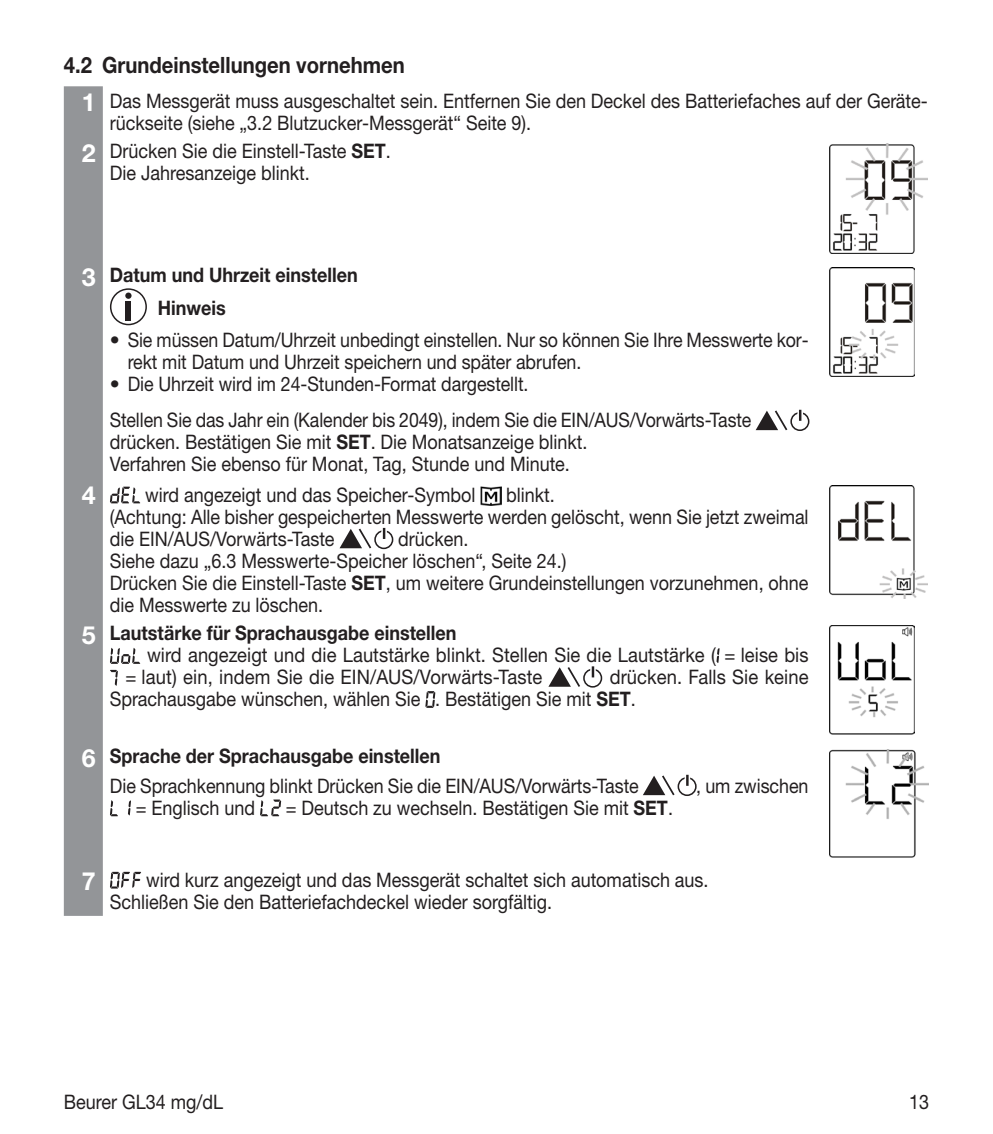
<style>
.page{position:relative;width:993px;height:1134px;background:#fff}
.page>*{position:absolute;margin:0;border:0;box-sizing:border-box;transform-origin:0 0}
.t1{font:700 25px "Helvetica Neue LTW1 G";color:#fff}
.t2{font:700 22.5px "Helvetica Neue LTW1 G";color:#231f20;scale:.9 1}
.t3{font:20px/22px "Helvetica Neue LTW1 G";color:#231f20;scale:.9 1}
.t4{font:20px/22px "Helvetica Neue LTW1 G";color:#231f20}
.t5{font:20px/22px "Helvetica Neue LTW1 G";color:#231f20;scale:.92 1}
.t6{font:20px/29px "Helvetica Neue LTW1 G";color:#231f20;scale:.89 1}
.t7{font:700 20px/32.8px "Helvetica Neue LTW1 G";color:#231f20;scale:.9 1}
.s1{font-weight:700;font-size:25px;color:#fff}
.s2{font-weight:700}
.s3{font-size:25px;color:#fff}
</style>
<div class="page">
<div style="left:64px;top:86px;width:39px;height:830px;background:#939598"></div>
<img style="left:829px;top:144px;width:98px;height:110px">
<div style="left:110px;top:288px;width:37px;height:37px;border:2px solid #231f20;border-radius:50%"></div>
<svg style="left:125px;top:293px;width:6px;height:6px"></svg>
<div style="left:126px;top:301px;width:5px;height:20px;background:#231f20"></div>
<div style="left:790px;top:412px;width:19px;height:19px;border:2px solid #231f20;border-radius:50%"></div>
<div style="left:797px;top:410px;width:5px;height:16px;background:#fff"></div>
<svg style="left:799px;top:410px;width:2px;height:11px"></svg>
<svg style="left:755px;top:410px;width:33px;height:21px"></svg>
<img style="left:829px;top:268px;width:84px;height:108px">
<svg style="left:110px;top:487px;width:30px;height:16px"></svg>
<img style="left:480px;top:486px;width:21px;height:19px">
<div style="left:374px;top:530px;width:19px;height:19px;border:2px solid #231f20;border-radius:50%"></div>
<svg style="left:381px;top:528px;width:6px;height:11px"></svg>
<svg style="left:383px;top:528px;width:2px;height:11px"></svg>
<svg style="left:339px;top:528px;width:33px;height:21px"></svg>
<img style="left:829px;top:486px;width:98px;height:113px">
<svg style="left:110px;top:648px;width:30px;height:16px"></svg>
<svg style="left:716px;top:648px;width:3px;height:15px"></svg>
<svg style="left:110px;top:670px;width:8px;height:16px"></svg>
<div style="left:583px;top:668px;width:19px;height:20px;border:2px solid #231f20;border-radius:50%"></div>
<svg style="left:590px;top:666px;width:5px;height:12px"></svg>
<svg style="left:591px;top:666px;width:3px;height:11px"></svg>
<svg style="left:548px;top:667px;width:32px;height:20px"></svg>
<svg style="left:425px;top:691px;width:10px;height:17px"></svg>
<img style="left:829px;top:626px;width:84px;height:109px">
<div style="left:677px;top:777px;width:19px;height:19px;border:2px solid #231f20;border-radius:50%"></div>
<svg style="left:684px;top:775px;width:6px;height:11px"></svg>
<svg style="left:686px;top:775px;width:2px;height:11px"></svg>
<svg style="left:643px;top:775px;width:32px;height:21px"></svg>
<svg style="left:110px;top:800px;width:21px;height:16px"></svg>
<svg style="left:260px;top:799px;width:21px;height:17px"></svg>
<img style="left:829px;top:749px;width:98px;height:109px">
<svg style="left:110px;top:872px;width:31px;height:16px"></svg>
<p class="t2" style="left:64px;top:51px;width:380px">4.2 Grundeinstellungen vornehmen</p>
<p class="t3" style="left:110px;top:89px;width:910px;text-indent:-28px"><span class="s1">1</span> Das Messgerät muss ausgeschaltet sein. Entfernen Sie den Deckel des Batteriefaches auf der Geräte&shy;rückseite (siehe „3.2 Blutzucker-Messgerät“ Seite 9).</p>
<p class="t3" style="left:110px;top:140px;width:313px;text-indent:-28px"><span class="s1">2</span> Drücken Sie die Einstell-Taste <span class="s2">SET</span>.<br>Die Jahresanzeige blinkt.</p>
<p class="t7" style="left:158px;top:258px;width:223px;text-indent:-76px"><span class="s3">3</span> Datum und Uhrzeit einstellen<br>Hinweis</p>
<p class="t4" style="left:128px;top:329px;width:682px;text-indent:-18px">• Sie müssen Datum/Uhrzeit unbedingt einstellen. Nur so können Sie Ihre Messwerte kor&shy;rekt mit Datum und Uhrzeit speichern und später abrufen.</p>
<p class="t4" style="left:110px;top:366px;width:642px;line-height:36.2px">• Die Uhrzeit wird im 24-Stunden-Format dargestellt.<br>Stellen Sie das Jahr ein (Kalender bis 2049), indem Sie die EIN/AUS/Vorwärts-Taste</p>
<p class="t3" style="left:110px;top:431px;width:532px">drücken. Bestätigen Sie mit <span class="s2">SET</span>. Die Monatsanzeige blinkt.<br>Verfahren Sie ebenso für Monat, Tag, Stunde und Minute.</p>
<p class="t1" style="left:82px;top:479px;width:15px">4</p>
<p class="t3" style="left:145px;top:483px;width:368px">wird angezeigt und das Speicher-Symbol</p>
<p class="t3" style="left:110px;top:483px;width:777px;text-indent:396px">blinkt.<br>(Achtung: Alle bisher gespeicherten Messwerte werden gelöscht, wenn Sie jetzt zweimal die EIN/AUS/Vorwärts-Taste</p>
<p class="t3" style="left:110px;top:527px;width:777px;text-indent:288px">drücken.<br>Siehe dazu „6.3 Messwerte-Speicher löschen“, Seite 24.)<br>Drücken Sie die Einstell-Taste <span class="s2">SET</span>, um weitere Grundeinstellungen vorzunehmen, ohne die Messwerte zu löschen.</p>
<p class="t7" style="left:82px;top:616px;width:418px"><span class="s3">5</span> Lautstärke für Sprachausgabe einstellen</p>
<p class="t5" style="left:147px;top:644px;width:720px">wird angezeigt und die Lautstärke blinkt. Stellen Sie die Lautstärke ( = leise bis</p>
<p class="t5" style="left:125px;top:666px;width:454px">= laut) ein, indem Sie die EIN/AUS/Vorwärts-Taste</p>
<p class="t5" style="left:110px;top:666px;width:760px;text-indent:499px">drücken. Falls Sie keine<br>Sprachausgabe wünschen, wählen Sie . Bestätigen Sie mit <span class="s2">SET</span>.</p>
<p class="t6" style="left:110px;top:742px;width:595px;text-indent:-28px"><span class="s1">6</span> <span class="s2">Sprache der Sprachausgabe einstellen<br></span>Die Sprachkennung blinkt Drücken Sie die EIN/AUS/Vorwärts-Taste</p>
<p class="t6" style="left:696px;top:771px;width:128px">, um zwischen</p>
<p class="t3" style="left:136px;top:796px;width:134px">= Englisch und</p>
<p class="t3" style="left:286px;top:796px;width:431px">= Deutsch zu wechseln. Bestätigen Sie mit <span class="s2">SET</span>.</p>
<p class="t1" style="left:82px;top:865px;width:15px">7</p>
<p class="t3" style="left:110px;top:868px;width:666px;text-indent:36px">wird kurz angezeigt und das Messgerät schaltet sich automatisch aus.<br>Schließen Sie den Batteriefachdeckel wieder sorgfältig.</p>
<p class="t3" style="left:64px;top:1091px;width:178px">Beurer GL34 mg/dL</p>
<p class="t3" style="left:908px;top:1091px;width:24px">13</p>
</div>
